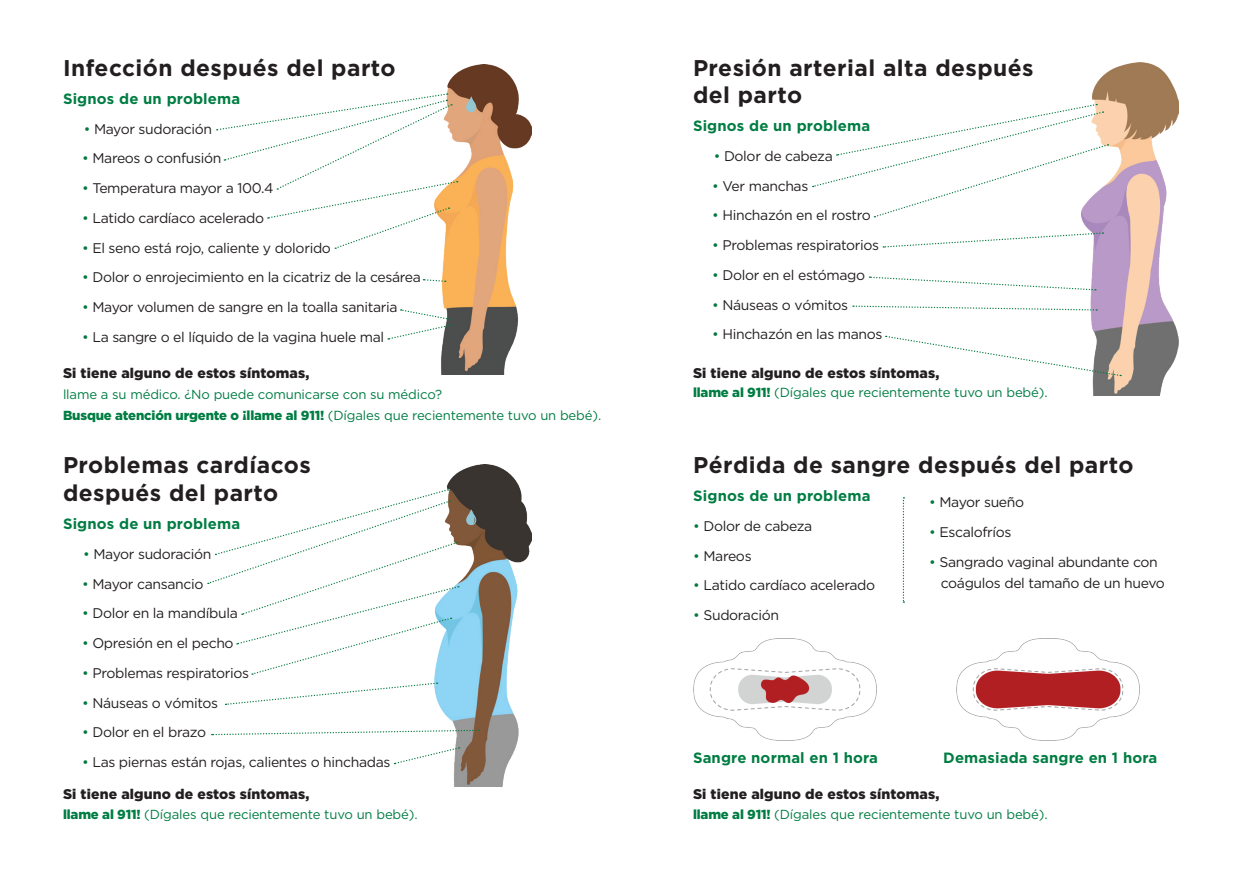
<style>
.page{position:relative;width:1260px;height:882px;background:#fff}
.page>*{position:absolute;margin:0;border:0;box-sizing:border-box;transform-origin:0 0}
.t1{font:700 22.75px/27.3px "Gotham";letter-spacing:.02em;color:#231f20}
.t2{font:700 14.88px "Gotham";letter-spacing:.01em;color:#007d43}
.t3{font:14px/21px "Gotham";letter-spacing:-.025em;color:#231f20}
.t4{font:900 14px "Gotham";letter-spacing:.01em;color:#231f20}
.t5{font:13.12px/21px "Gotham";letter-spacing:-.01em;color:#007d43}
.s1{color:#04793f}
.s2{font-weight:900}
</style>
<div class="page">
<img style="left:441px;top:64px;width:90px;height:310px">
<img style="left:1082px;top:63px;width:97px;height:333px">
<img style="left:694px;top:639px;width:182px;height:101px">
<img style="left:957px;top:639px;width:182px;height:101px">
<svg style="left:903px;top:497px;width:1px;height:106px"></svg>
<svg style="left:217px;top:93px;width:241px;height:156px"></svg>
<svg style="left:423px;top:278px;width:23px;height:4px"></svg>
<svg style="left:812px;top:104px;width:297px;height:114px"></svg>
<svg style="left:883px;top:232px;width:221px;height:16px"></svg>
<svg style="left:869px;top:276px;width:227px;height:15px"></svg>
<svg style="left:853px;top:305px;width:244px;height:6px"></svg>
<svg style="left:466px;top:96px;width:10px;height:16px"></svg>
<svg style="left:388px;top:309px;width:63px;height:31px"></svg>
<img style="left:434px;top:465px;width:97px;height:322px">
<svg style="left:225px;top:682px;width:213px;height:24px"></svg>
<svg style="left:212px;top:729px;width:267px;height:7px"></svg>
<svg style="left:466px;top:509px;width:10px;height:16px"></svg>
<svg style="left:394px;top:747px;width:66px;height:18px"></svg>
<svg style="left:207px;top:489px;width:252px;height:186px"></svg>
<svg style="left:886px;top:335px;width:235px;height:42px"></svg>
<h1 class="t1" style="left:63px;top:54px;width:334px">Infección después del parto</h1>
<p class="t2" style="left:63px;top:90px;width:179px">Signos de un problema</p>
<p class="t3" style="left:84px;top:118px;width:130px"><span class="s1">•</span> Mayor sudoración</p>
<p class="t3" style="left:82px;top:148px;width:141px"><span class="s1">•</span> Mareos o confusión</p>
<p class="t3" style="left:82px;top:177px;width:193px"><span class="s1">•</span> Temperatura mayor a 100.4</p>
<p class="t3" style="left:82px;top:207px;width:183px"><span class="s1">•</span> Latido cardíaco acelerado</p>
<p class="t3" style="left:82px;top:237px;width:250px"><span class="s1">•</span> El seno está rojo, caliente y dolorido</p>
<p class="t3" style="left:82px;top:267px;width:340px"><span class="s1">•</span> Dolor o enrojecimiento en la cicatriz de la cesárea</p>
<p class="t3" style="left:82px;top:296px;width:317px"><span class="s1">•</span> Mayor volumen de sangre en la toalla sanitaria</p>
<p class="t3" style="left:82px;top:326px;width:303px"><span class="s1">•</span> La sangre o el líquido de la vagina huele mal</p>
<p class="t4" style="left:63px;top:365px;width:248px">Si tiene alguno de estos síntomas,</p>
<p class="t5" style="left:63px;top:383px;width:540px">llame a su médico. ¿No puede comunicarse con su médico?<br><span class="s2">Busque atención urgente o ¡llame al 911!</span> (Dígales que recientemente tuvo un bebé).</p>
<h1 class="t1" style="left:63px;top:450px;width:249px;line-height:28px">Problemas cardíacos después del parto</h1>
<p class="t2" style="left:63px;top:515px;width:179px">Signos de un problema</p>
<p class="t3" style="left:83px;top:543px;width:130px"><span class="s1">•</span> Mayor sudoración</p>
<p class="t3" style="left:82px;top:573px;width:123px"><span class="s1">•</span> Mayor cansancio</p>
<p class="t3" style="left:82px;top:603px;width:157px"><span class="s1">•</span> Dolor en la mandíbula</p>
<p class="t3" style="left:82px;top:632px;width:153px"><span class="s1">•</span> Opresión en el pecho</p>
<p class="t3" style="left:82px;top:662px;width:168px"><span class="s1">•</span> Problemas respiratorios</p>
<p class="t3" style="left:82px;top:692px;width:137px"><span class="s1">•</span> Náuseas o vómitos</p>
<p class="t3" style="left:82px;top:722px;width:125px"><span class="s1">•</span> Dolor en el brazo</p>
<p class="t3" style="left:82px;top:751px;width:310px"><span class="s1">•</span> Las piernas están rojas, calientes o hinchadas</p>
<p class="t4" style="left:63px;top:786px;width:248px">Si tiene alguno de estos síntomas,</p>
<p class="t5" style="left:63px;top:803px;width:356px"><span class="s2">llame al 911!</span> (Dígales que recientemente tuvo un bebé).</p>
<h1 class="t1" style="left:693px;top:54px;width:342px">Presión arterial alta después del parto</h1>
<p class="t2" style="left:693px;top:117px;width:179px">Signos de un problema</p>
<p class="t3" style="left:714px;top:145px;width:121px"><span class="s1">•</span> Dolor de cabeza</p>
<p class="t3" style="left:712px;top:175px;width:98px"><span class="s1">•</span> Ver manchas</p>
<p class="t3" style="left:712px;top:205px;width:160px"><span class="s1">•</span> Hinchazón en el rostro</p>
<p class="t3" style="left:712px;top:234px;width:168px"><span class="s1">•</span> Problemas respiratorios</p>
<p class="t3" style="left:712px;top:264px;width:154px"><span class="s1">•</span> Dolor en el estómago</p>
<p class="t3" style="left:712px;top:294px;width:137px"><span class="s1">•</span> Náuseas o vómitos</p>
<p class="t3" style="left:712px;top:324px;width:172px"><span class="s1">•</span> Hinchazón en las manos</p>
<p class="t4" style="left:693px;top:365px;width:248px">Si tiene alguno de estos síntomas,</p>
<p class="t5" style="left:693px;top:382px;width:356px"><span class="s2">llame al 911!</span> (Dígales que recientemente tuvo un bebé).</p>
<h1 class="t1" style="left:693px;top:451px;width:442px">Pérdida de sangre después del parto</h1>
<p class="t2" style="left:693px;top:487px;width:179px">Signos de un problema</p>
<p class="t3" style="left:693px;top:515px;width:121px"><span class="s1">•</span> Dolor de cabeza</p>
<p class="t3" style="left:693px;top:545px;width:60px"><span class="s1">•</span> Mareos</p>
<p class="t3" style="left:693px;top:575px;width:183px"><span class="s1">•</span> Latido cardíaco acelerado</p>
<p class="t3" style="left:693px;top:604px;width:87px"><span class="s1">•</span> Sudoración</p>
<p class="t3" style="left:929px;top:492px;width:96px"><span class="s1">•</span> Mayor sueño</p>
<p class="t3" style="left:929px;top:521px;width:84px"><span class="s1">•</span> Escalofríos</p>
<p class="t3" style="left:941px;top:551px;width:226px;text-indent:-12px"><span class="s1">•</span> Sangrado vaginal abundante con coágulos del tamaño de un huevo</p>
<p class="t2" style="left:693px;top:750px;width:187px">Sangre normal en 1 hora</p>
<p class="t2" style="left:943px;top:750px;width:216px">Demasiada sangre en 1 hora</p>
<p class="t4" style="left:693px;top:786px;width:248px">Si tiene alguno de estos síntomas,</p>
<p class="t5" style="left:693px;top:803px;width:356px"><span class="s2">llame al 911!</span> (Dígales que recientemente tuvo un bebé).</p>
</div>
